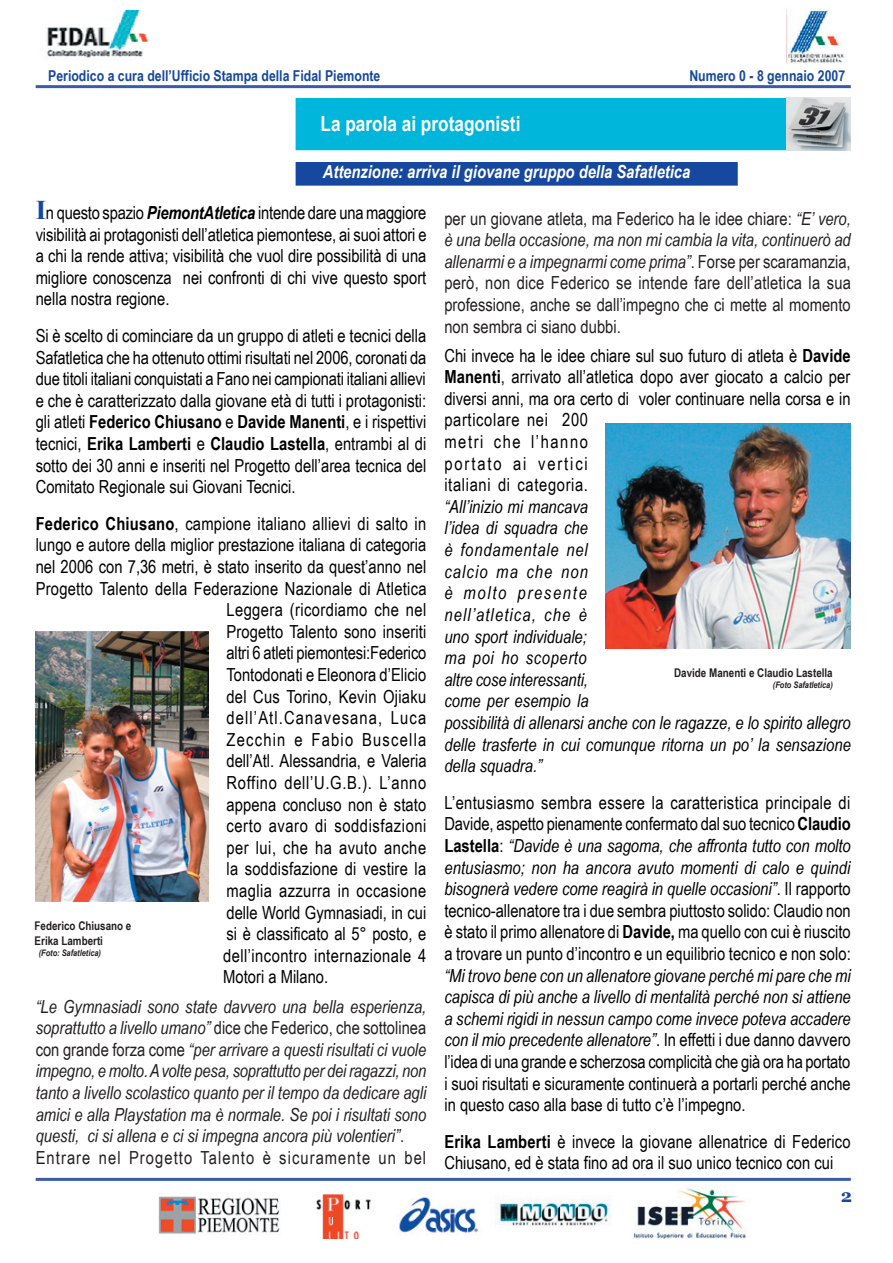
<style>
.page{position:relative;width:893px;height:1263px;background:#fff}
.page>*{position:absolute;margin:0;border:0;box-sizing:border-box;transform-origin:0 0}
.t1{font:700 21px "Arial Narrow";color:#fff}
.t2{font:18px/21.6px "Arial Narrow";color:#000;text-align:justify}
.t3{font:italic 18px/21.6px "Arial Narrow";color:#000}
.t4{font:italic 18px/21.6px "Arial Narrow";color:#231f20}
.t5{font:18px/21.6px "Arial Narrow";color:#231f20;text-align:justify}
.t6{font:18px "Arial Narrow";letter-spacing:.025em;color:#000}
.t7{font:italic 700 18px "Arial Narrow";color:#fff}
.t8{font:18px "Arial Narrow";letter-spacing:.035em;color:#000}
.t9{font:18px "Arial Narrow";letter-spacing:.03em;color:#000}
.t10{font:18px "Arial Narrow";letter-spacing:.02em;color:#000}
.t11{font:18px "Arial Narrow";letter-spacing:.06em;color:#000}
.t12{font:18px "Arial Narrow";letter-spacing:.065em;color:#000}
.t13{font:700 18px "Georgia";color:#15489e}
.t14{font:700 15px "Arial Narrow";color:#15489e}
.t15{font:700 12px/14.4px "Arial Narrow";color:#231f20}
.t16{font:italic 700 9px "Arial Narrow";color:#231f20}
.s1{font-family:"Times New Roman";font-weight:700;font-size:27px;color:#15489e}
.s2{font-weight:700;font-style:italic}
.s3{font-weight:700}
.s4{font-style:normal}
.s5{font-style:italic}
</style>
<div class="page">
<hr style="left:36px;top:85px;width:815px;height:3px;background:#3a5ba9">
<div style="left:296px;top:99px;width:554px;height:50px;background:#00b6db"></div>
<div style="left:296px;top:98px;width:555px;height:52px;border:2px solid #00b6db"></div>
<div style="left:296px;top:163px;width:441px;height:22px;background:#15489e"></div>
<div style="left:296px;top:162px;width:442px;height:24px;border:2px solid #15489e"></div>
<img style="left:46px;top:10px;width:101px;height:48px">
<img style="left:786px;top:9px;width:58px;height:54px">
<hr style="left:36px;top:1178px;width:815px;height:3px;background:#3a5ba9">
<img style="left:787px;top:98px;width:64px;height:52px">
<img style="left:158px;top:1188px;width:588px;height:51px">
<img style="left:36px;top:631px;width:172px;height:270px">
<img style="left:606px;top:423px;width:245px;height:225px">
<p class="t14" style="left:48px;top:67px;width:334px">Periodico a cura dell’Ufficio Stampa della Fidal Piemonte</p>
<p class="t14" style="left:689px;top:67px;width:157px">Numero 0 - 8 gennaio 2007</p>
<p class="t1" style="left:320px;top:112px;width:202px">La parola ai protagonisti</p>
<p class="t7" style="left:323px;top:161px;width:369px">Attenzione: arriva il giovane gruppo della Safatletica</p>
<p class="t2" style="left:36px;top:202px;width:392px"><span class="s1">I</span>n questo spazio <span class="s2">PiemontAtletica</span> intende dare una maggiore visibilità ai protagonisti dell’atletica piemontese, ai suoi attori e a chi la rende attiva; visibilità che vuol dire possibilità di una migliore conoscenza nei confronti di chi vive questo sport nella nostra regione.</p>
<p class="t2" style="left:36px;top:325px;width:392px">Si è scelto di cominciare da un gruppo di atleti e tecnici della Safatletica che ha ottenuto ottimi risultati nel 2006, coronati da due titoli italiani conquistati a Fano nei campionati italiani allievi e che è caratterizzato dalla giovane età di tutti i protagonisti: gli atleti <span class="s3">Federico Chiusano</span> e <span class="s3">Davide Manenti</span>, e i rispettivi tecnici, <span class="s3">Erika Lamberti</span> e <span class="s3">Claudio Lastella</span>, entrambi al di sotto dei 30 anni e inseriti nel Progetto dell’area tecnica del Comitato Regionale sui Giovani Tecnici.</p>
<p class="t2" style="left:36px;top:513px;width:392px"><span class="s3">Federico Chiusano</span>, campione italiano allievi di salto in</p>
<p class="t2" style="left:36px;top:534px;width:392px">lungo e autore della miglior prestazione italiana di categoria</p>
<p class="t2" style="left:36px;top:556px;width:392px">nel 2006 con 7,36 metri, è stato inserito da quest’anno nel</p>
<p class="t2" style="left:36px;top:577px;width:392px">Progetto Talento della Federazione Nazionale di Atletica</p>
<p class="t10" style="left:227px;top:600px;width:201px">Leggera (ricordiamo che nel</p>
<p class="t2" style="left:227px;top:621px;width:201px">Progetto Talento sono inseriti</p>
<p class="t2" style="left:227px;top:642px;width:201px">altri 6 atleti piemontesi:Federico</p>
<p class="t2" style="left:227px;top:664px;width:201px">Tontodonati e Eleonora d’Elicio</p>
<p class="t2" style="left:227px;top:685px;width:201px">del Cus Torino, Kevin Ojiaku</p>
<p class="t11" style="left:227px;top:708px;width:201px">dell’Atl.Canavesana, Luca</p>
<p class="t12" style="left:227px;top:729px;width:201px">Zecchin e Fabio Buscella</p>
<p class="t2" style="left:227px;top:750px;width:202px">dell’Atl. Alessandria, e Valeria</p>
<p class="t8" style="left:227px;top:772px;width:201px">Roffino dell’U.G.B.). L’anno</p>
<p class="t2" style="left:227px;top:793px;width:201px">appena concluso non è stato</p>
<p class="t9" style="left:227px;top:816px;width:201px">certo avaro di soddisfazioni</p>
<p class="t6" style="left:227px;top:837px;width:201px">per lui, che ha avuto anche</p>
<p class="t2" style="left:227px;top:858px;width:201px">la soddisfazione di vestire la</p>
<p class="t6" style="left:227px;top:880px;width:201px">maglia azzurra in occasione</p>
<p class="t2" style="left:227px;top:901px;width:201px">delle World Gymnasiadi, in cui</p>
<p class="t2" style="left:227px;top:923px;width:201px">si è classificato al 5° posto, e</p>
<p class="t6" style="left:223px;top:945px;width:205px">dell’incontro internazionale 4</p>
<p class="t2" style="left:223px;top:966px;width:106px">Motori a Milano.</p>
<p class="t4" style="left:36px;top:995px;width:392px">“Le Gymnasiadi sono state davvero una bella esperienza, soprattutto a livello umano” <span class="s4">dice che Federico, che sottolinea con grande forza come</span> “per arrivare a questi risultati ci vuole impegno, e molto. A volte pesa, soprattutto per dei ragazzi, non tanto a livello scolastico quanto per il tempo da dedicare agli amici e alla Playstation ma è normale. Se poi i risultati sono questi, ci si allena e ci si impegna ancora più volentieri”<span class="s4">.<br>Entrare nel Progetto Talento è sicuramente un bel</span></p>
<p class="t5" style="left:444px;top:207px;width:408px">per un giovane atleta, ma Federico ha le idee chiare: <span class="s5">“E’ vero, è una bella occasione, ma non mi cambia la vita, continuerò ad allenarmi e a impegnarmi come prima”</span>. Forse per scaramanzia, però, non dice Federico se intende fare dell’atletica la sua professione, anche se dall’impegno che ci mette al momento non sembra ci siano dubbi.</p>
<p class="t2" style="left:444px;top:344px;width:408px;text-align:left">Chi invece ha le idee chiare sul suo futuro di atleta è <span class="s3">Davide Manenti</span>, arrivato all’atletica dopo aver giocato a calcio per diversi anni, ma ora certo di voler continuare nella corsa e in particolare nei 200<br>metri che l’hanno<br>portato ai vertici<br>italiani di categoria.</p>
<p class="t3" style="left:444px;top:496px;width:408px">“All’inizio mi mancava<br>l’idea di squadra che<br>è fondamentale nel<br>calcio ma che non<br>è molto presente<br>nell’atletica, che è<br>uno sport individuale;<br>ma poi ho scoperto<br>altre cose interessanti,<br>come per esempio la<br>possibilità di allenarsi anche con le ragazze, e lo spirito allegro delle trasferte in cui comunque ritorna un po’ la sensazione della squadra.”</p>
<p class="t2" style="left:444px;top:791px;width:408px">L’entusiasmo sembra essere la caratteristica principale di Davide, aspetto pienamente confermato dal suo tecnico <span class="s3">Claudio Lastella</span>: <span class="s5">“Davide è una sagoma, che affronta tutto con molto entusiasmo; non ha ancora avuto momenti di calo e quindi bisognerà vedere come reagirà in quelle occasioni”</span>. Il rapporto tecnico-allenatore tra i due sembra piuttosto solido: Claudio non è stato il primo allenatore di <span class="s3">Davide,</span> ma quello con cui è riuscito a trovare un punto d’incontro e un equilibrio tecnico e non solo:</p>
<p class="t3" style="left:444px;top:964px;width:408px;text-align:justify">“Mi trovo bene con un allenatore giovane perché mi pare che mi capisca di più anche a livello di mentalità perché non si attiene a schemi rigidi in nessun campo come invece poteva accadere con il mio precedente allenatore”<span class="s4">. In effetti i due danno davvero l’idea di una grande e scherzosa complicità che già ora ha portato i suoi risultati e sicuramente continuerà a portarli perché anche in questo caso alla base di tutto c’è l’impegno.</span></p>
<p class="t2" style="left:444px;top:1130px;width:408px"><span class="s3">Erika Lamberti</span> è invece la giovane allenatrice di Federico<br>Chiusano, ed è stata fino ad ora il suo unico tecnico con cui</p>
<p class="t15" style="left:674px;top:666px;width:160px">Davide Manenti e Claudio Lastella</p>
<p class="t16" style="left:773px;top:680px;width:61px">(Foto Safatletica)</p>
<p class="t15" style="left:35px;top:919px;width:98px">Federico Chiusano e<br>Erika Lamberti</p>
<p class="t16" style="left:39px;top:947px;width:64px">(Foto: Safatletica)</p>
<p class="t13" style="left:841px;top:1185px;width:13px">2</p>
</div>
